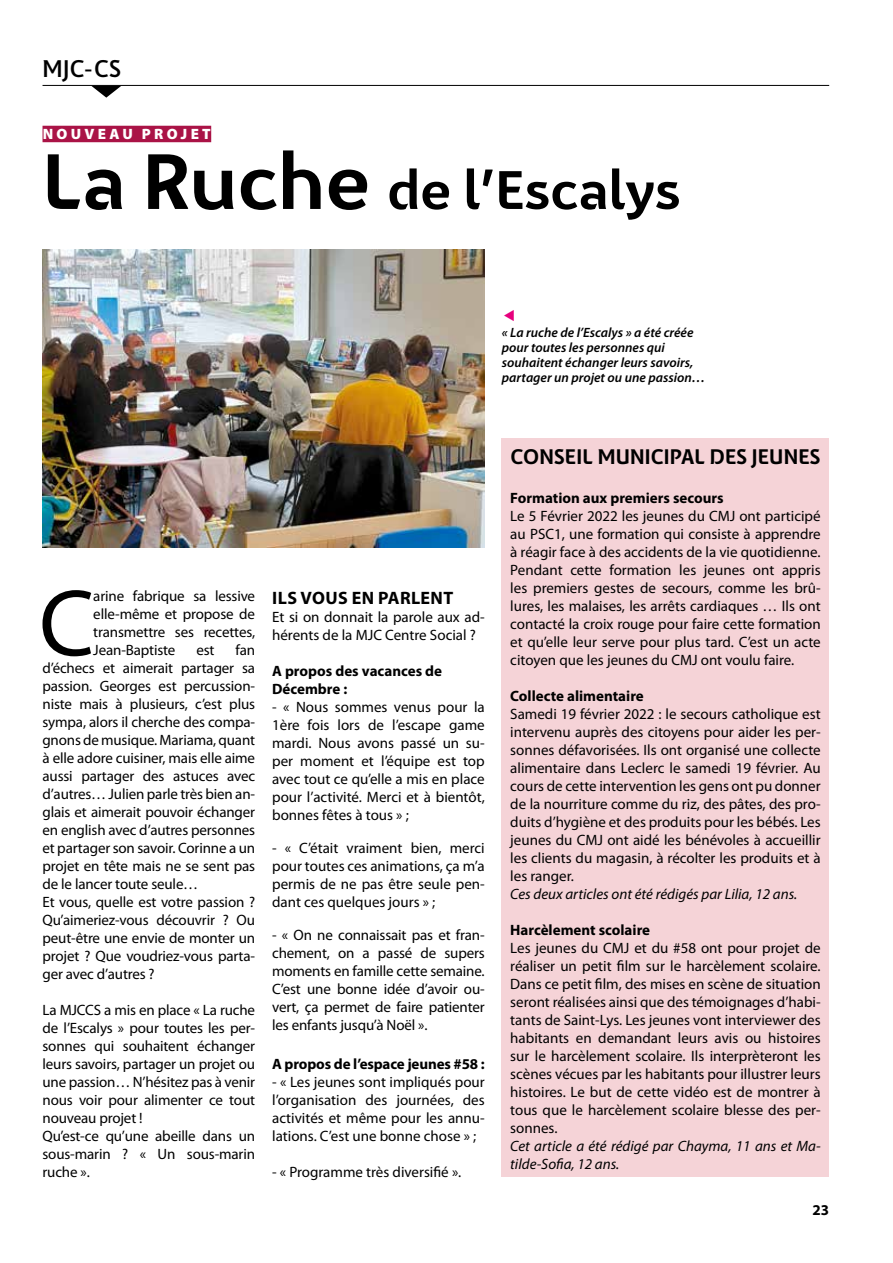
<style>
.page{position:relative;width:893px;height:1263px;background:#fff}
.page>*{position:absolute;margin:0;border:0;box-sizing:border-box;transform-origin:0 0}
.t1{font:95.1px "Myriad Pro";color:#000}
.t2{font:700 54px "Elen Sans";color:#000}
.t3{font:500 24px "Elen Sans";color:#000}
.t4{font:700 21px "Elen Sans";letter-spacing:.01em;color:#000}
.t5{font:700 18px "Myriad Pro";letter-spacing:.02em;color:#000}
.t6{font:15px/18px "Myriad Pro";letter-spacing:-.01em;color:#000;text-align:justify}
.t7{font:700 15px/18px "Myriad Pro";color:#000}
.t8{font:italic 15px/18px "Myriad Pro";color:#000}
.t9{font:900 15px "Myriad Pro";letter-spacing:.22em;color:#fff}
.t10{font:italic 600 13.5px/15px "Myriad Pro";color:#000}
.s1{font-size:78px}
</style>
<div class="page">
<hr style="left:43px;top:85px;width:786px;height:1px;background:#000">
<svg style="left:91px;top:86px;width:30px;height:12px"></svg>
<div style="left:502px;top:439px;width:327px;height:738px;background:#f5d3d7"></div>
<div style="left:43px;top:126px;width:168px;height:16px;background:#aa1346"></div>
<img style="left:43px;top:249px;width:442px;height:298px">
<h3 class="t3" style="left:43px;top:52px;width:80px">MJC-CS</h3>
<p class="t9" style="left:43px;top:124px;width:170px">NOUVEAU PROJET</p>
<h2 class="t2" style="left:43px;top:153px;width:640px"><span class="s1">La Ruche</span> de l’Escalys</h2>
<p class="t10" style="left:502px;top:325px;width:205px">« La ruche de l’Escalys » a été créée pour toutes les personnes qui souhaitent échanger leurs savoirs, partager un projet ou une passion…</p>
<h1 class="t1" style="left:39px;top:565px;width:57px">C</h1>
<p class="t6" style="left:93px;top:587px;width:163px">arine fabrique sa lessive elle-même et propose de transmettre ses recettes, Jean-Baptiste</p>
<p class="t6" style="left:43px;top:641px;width:214px;text-align:left;text-indent:193px">fan d’échecs et aimerait partager sa passion. Georges est percussion&shy;niste mais à plusieurs, c’est plus sympa, alors il cherche des compa&shy;gnons de musique. Mariama, quant à elle adore cuisiner, mais elle aime aussi partager des astuces avec d’autres… Julien parle très bien an&shy;glais et aimerait pouvoir échanger en english avec d’autres personnes et partager son savoir. Corinne a un projet en tête mais ne se sent pas de le lancer toute seule…<br>Et vous, quelle est votre passion ?<br>Qu’aimeriez-vous découvrir ? Ou peut-être une envie de monter un projet ? Que voudriez-vous parta&shy;ger avec d’autres ?</p>
<p class="t6" style="left:43px;top:1001px;width:214px;text-align:left">La MJCCS a mis en place « La ruche de l’Escalys » pour toutes les per&shy;sonnes qui souhaitent échanger leurs savoirs, partager un projet ou une passion… N’hésitez pas à venir nous voir pour alimenter ce tout nouveau projet !<br>Qu’est-ce qu’une abeille dans un sous-marin ? « Un sous-marin ruche ».</p>
<p class="t6" style="left:196px;top:641px;width:20px">est</p>
<p class="t5" style="left:272px;top:586px;width:182px">ILS VOUS EN PARLENT</p>
<p class="t6" style="left:272px;top:607px;width:214px">Et si on donnait la parole aux ad&shy;hérents de la MJC Centre Social ?</p>
<p class="t7" style="left:272px;top:661px;width:171px">A propos des vacances de<br>Décembre :</p>
<p class="t6" style="left:272px;top:697px;width:214px">- « Nous sommes venus pour la 1ère fois lors de l’escape game mardi. Nous avons passé un su&shy;per moment et l’équipe est top avec tout ce qu’elle a mis en place pour l’activité. Merci et à bientôt, bonnes fêtes à tous » ;</p>
<p class="t6" style="left:272px;top:838px;width:214px">- « C’était vraiment bien, merci pour toutes ces animations, ça m’a permis de ne pas être seule pen&shy;dant ces quelques jours » ;</p>
<p class="t6" style="left:272px;top:925px;width:214px">- « On ne connaissait pas et fran&shy;chement, on a passé de supers moments en famille cette semaine.<br>C’est une bonne idée d’avoir ou&shy;vert, ça permet de faire patienter les enfants jusqu’à Noël ».</p>
<p class="t7" style="left:272px;top:1055px;width:214px">A propos de l’espace jeunes #58 :</p>
<p class="t6" style="left:272px;top:1073px;width:214px">- « Les jeunes sont impliqués pour l’organisation des journées, des activités et même pour les annu&shy;lations. C’est une bonne chose » ;</p>
<p class="t6" style="left:272px;top:1163px;width:191px">- « Programme très diversifié ».</p>
<h3 class="t4" style="left:510px;top:442px;width:312px">CONSEIL MUNICIPAL DES JEUNES</h3>
<p class="t7" style="left:510px;top:488px;width:215px">Formation aux premiers secours</p>
<p class="t6" style="left:510px;top:506px;width:312px">Le 5 Février 2022 les jeunes du CMJ ont participé au PSC1, une formation qui consiste à apprendre à réagir face à des accidents de la vie quotidienne.<br>Pendant cette formation les jeunes ont appris les premiers gestes de secours, comme les brû&shy;lures, les malaises, les arrêts cardiaques … Ils ont contacté la croix rouge pour faire cette formation et qu’elle leur serve pour plus tard. C’est un acte citoyen que les jeunes du CMJ ont voulu faire.</p>
<p class="t7" style="left:510px;top:686px;width:135px">Collecte alimentaire</p>
<p class="t6" style="left:510px;top:704px;width:312px">Samedi 19 février 2022 : le secours catholique est intervenu auprès des citoyens pour aider les per&shy;sonnes défavorisées. Ils ont organisé une collecte alimentaire dans Leclerc le samedi 19 février. Au cours de cette intervention les gens ont pu donner de la nourriture comme du riz, des pâtes, des pro&shy;duits d’hygiène et des produits pour les bébés. Les jeunes du CMJ ont aidé les bénévoles à accueillir les clients du magasin, à récolter les produits et à les ranger.</p>
<p class="t8" style="left:510px;top:884px;width:289px">Ces deux articles ont été rédigés par Lilia, 12 ans.</p>
<p class="t7" style="left:510px;top:920px;width:141px">Harcèlement scolaire</p>
<p class="t6" style="left:510px;top:938px;width:312px">Les jeunes du CMJ et du #58 ont pour projet de réaliser un petit film sur le harcèlement scolaire.<br>Dans ce petit film, des mises en scène de situation seront réalisées ainsi que des témoignages d’habi&shy;tants de Saint-Lys. Les jeunes vont interviewer des habitants en demandant leurs avis ou histoires sur le harcèlement scolaire. Ils interprèteront les scènes vécues par les habitants pour illustrer leurs histoires. Le but de cette vidéo est de montrer à tous que le harcèlement scolaire blesse des per&shy;sonnes.</p>
<p class="t8" style="left:510px;top:1136px;width:312px">Cet article a été rédigé par Chayma, 11 ans et Ma&shy;tilde-Sofia, 12 ans.</p>
<p class="t7" style="left:812px;top:1200px;width:18px">23</p>
</div>
